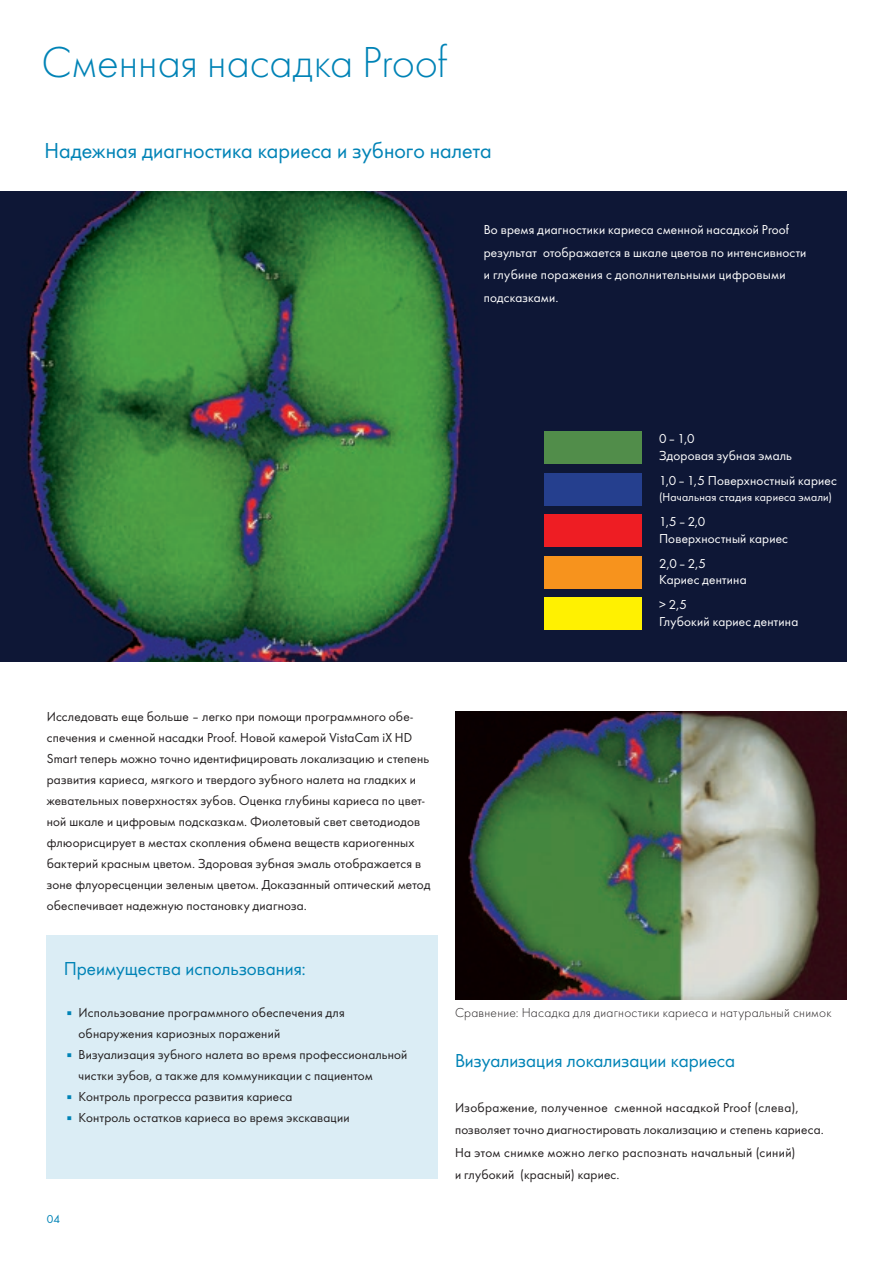
<style>
.page{position:relative;width:893px;height:1263px;background:#fff}
.page>*{position:absolute;margin:0;border:0;box-sizing:border-box;transform-origin:0 0}
.t1{font:300 45px "Futura";letter-spacing:-.005em;color:#0083b6}
.t2{font:22.5px "Futura Boo";color:#0083b6}
.t3{font:19.5px "Futura Boo";color:#0083b6}
.t4{font:13.5px/21px "Futura Boo";letter-spacing:.015em;color:#231f20}
.t5{font:13.5px/16.5px "Futura Boo";letter-spacing:.015em;color:#fff}
.t6{font:300 13.5px "Futura";letter-spacing:.02em;color:#231f20}
.t7{font:12px "Futura Boo";letter-spacing:.02em;color:#fff}
.t8{font:12px "Futura Boo";color:#0083b6}
.s1{color:#0083b6}
</style>
<div class="page">
<img style="left:0;top:191px;width:846px;height:471px">
<img style="left:455px;top:711px;width:392px;height:288px">
<div style="left:544px;top:597px;width:98px;height:33px;background:#fff101"></div>
<div style="left:544px;top:556px;width:98px;height:33px;background:#f7931d"></div>
<div style="left:544px;top:514px;width:98px;height:33px;background:#ee1d23"></div>
<div style="left:544px;top:473px;width:98px;height:33px;background:#253f8e"></div>
<div style="left:544px;top:431px;width:98px;height:33px;background:#518d4a"></div>
<div style="left:47px;top:935px;width:391px;height:244px;background:#dbedf5"></div>
<h1 class="t1" style="left:41px;top:33px;width:407px">Сменная насадка Proof</h1>
<h2 class="t2" style="left:45px;top:135px;width:448px">Надежная диагностика кариеса и зубного налета</h2>
<p class="t5" style="left:484px;top:218px;width:324px;line-height:22.5px">Во время диагностики кариеса сменной насадкой Proof результат отображается в шкале цветов по интенсивности и глубине поражения с дополнительными цифровыми подсказками.</p>
<p class="t5" style="left:659px;top:430px;width:134px">0–1,0<br>Здоровая зубная эмаль</p>
<p class="t5" style="left:659px;top:471px;width:179px">1,0–1,5 Поверхностный кариес</p>
<p class="t7" style="left:659px;top:489px;width:174px">(Начальная стадия кариеса эмали)</p>
<p class="t5" style="left:659px;top:513px;width:130px">1,5–2,0<br>Поверхностный кариес</p>
<p class="t5" style="left:659px;top:554px;width:89px">2,0–2,5<br>Кариес дентина</p>
<p class="t5" style="left:659px;top:596px;width:141px">&gt; 2,5<br>Глубокий кариес дентина</p>
<p class="t4" style="left:47px;top:705px;width:385px">Исследовать еще больше – легко при помощи программного обе&shy;спечения и сменной насадки Proof. Новой камерой VistaCam iX HD Smart теперь можно точно идентифицировать локализацию и степень развития кариеса, мягкого и твердого зубного налета на гладких и жевательных поверхностях зубов. Оценка глубины кариеса по цвет&shy;ной шкале и цифровым подсказкам. Фиолетовый свет светодиодов флюорисцирует в местах скопления обмена веществ кариогенных бактерий красным цветом. Здоровая зубная эмаль отображается в зоне флуоресценции зеленым цветом. Доказанный оптический метод обеспечивает надежную постановку диагноза.</p>
<h3 class="t3" style="left:64px;top:955px;width:244px">Преимущества использования:</h3>
<p class="t4" style="left:79px;top:1002px;width:268px;text-indent:-15px"><span class="s1">▪</span> Использование программного обеспечения для обнаружения кариозных поражений</p>
<p class="t4" style="left:79px;top:1044px;width:330px;text-indent:-15px"><span class="s1">▪</span> Визуализация зубного налета во время профессиональной чистки зубов, а также для коммуникации с пациентом</p>
<p class="t4" style="left:64px;top:1086px;width:230px"><span class="s1">▪</span> Контроль прогресса развития кариеса</p>
<p class="t4" style="left:64px;top:1107px;width:287px"><span class="s1">▪</span> Контроль остатков кариеса во время экскавации</p>
<p class="t8" style="left:47px;top:1210px;width:15px">04</p>
<p class="t6" style="left:455px;top:1004px;width:378px">Сравнение: Насадка для диагностики кариеса и натуральный снимок</p>
<h3 class="t3" style="left:455px;top:1047px;width:282px">Визуализация локализации кариеса</h3>
<p class="t4" style="left:455px;top:1095px;width:370px;line-height:22.5px">Изображение, полученное сменной насадкой Proof (слева), позволяет точно диагностировать локализацию и степень кариеса.<br>На этом снимке можно легко распознать начальный (синий)<br>и глубокий (красный) кариес.</p>
</div>
